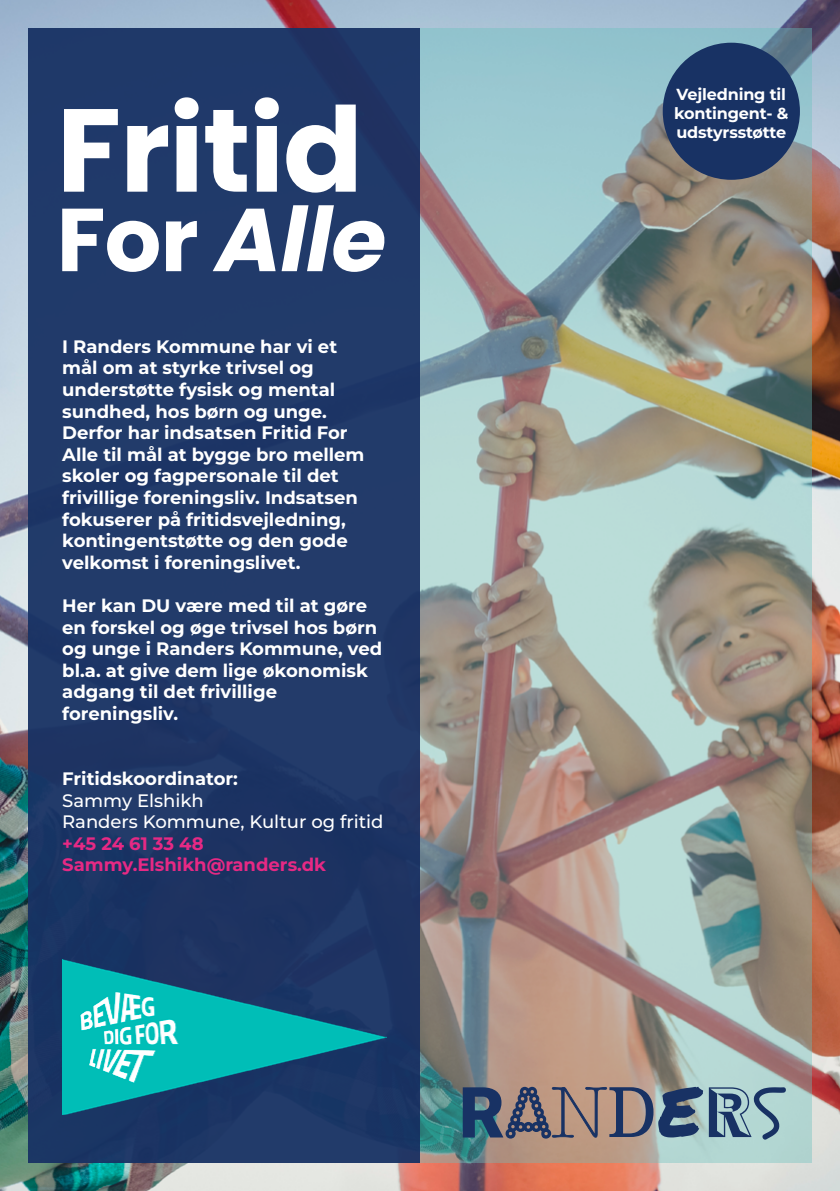
<style>
.page{position:relative;width:840px;height:1191px;background:#fff}
.page>*{position:absolute;margin:0;border:0;box-sizing:border-box;transform-origin:0 0}
.t1{font:700 18px/21.6px "Montserrat";color:#fff}
.t2{font:500 18px/21.6px "Montserrat";color:#fff}
.t3{font:700 18px/21.6px "Montserrat";color:#e62984}
.t4{font:700 16px/19.2px "Montserrat";letter-spacing:-.01em;color:#fff}
</style>
<div class="page">
<img style="left:0;top:0;width:839px;height:1191px">
<div style="left:28px;top:28px;width:392px;height:1134px;background:#213a6a"></div>
<svg style="left:420px;top:28px;width:391px;height:1134px;background:#9da29b"></svg>
<svg style="left:462px;top:1086px;width:240px;height:52px;background:#72717c"></svg>
<svg style="left:708px;top:1087px;width:77px;height:52px;background:#7999a9"></svg>
<svg style="left:62px;top:205px;width:323px;height:67px"></svg>
<svg style="left:64px;top:97px;width:291px;height:96px"></svg>
<img style="left:62px;top:959px;width:324px;height:156px">
<div style="left:662px;top:43px;width:137px;height:137px;background:#183264;border-radius:50%"></div>
<p class="t1" style="left:62px;top:335px;width:303px">I Randers Kommune har vi et mål om at styrke trivsel og understøtte fysisk og mental sundhed, hos børn og unge.<br>Derfor har indsatsen Fritid For<br>Alle til mål at bygge bro mellem skoler og fagpersonale til det frivillige foreningsliv. Indsatsen fokuserer på fritidsvejledning, kontingentstøtte og den gode velkomst i foreningslivet.</p>
<p class="t1" style="left:62px;top:594px;width:321px">Her kan DU være med til at gøre en forskel og øge trivsel hos børn og unge i Randers Kommune, ved bl.a. at give dem lige økonomisk adgang til det frivillige foreningsliv.</p>
<p class="t1" style="left:62px;top:767px;width:177px">Fritidskoordinator:</p>
<p class="t2" style="left:62px;top:789px;width:322px">Sammy Elshikh<br>Randers Kommune, Kultur og fritid</p>
<p class="t3" style="left:62px;top:832px;width:265px">+45 24 61 33 48<br>Sammy.Elshikh@randers.dk</p>
<p class="t4" style="left:673px;top:84px;width:116px">Vejledning til kontingent- &amp; udstyrsstøtte</p>
</div>
